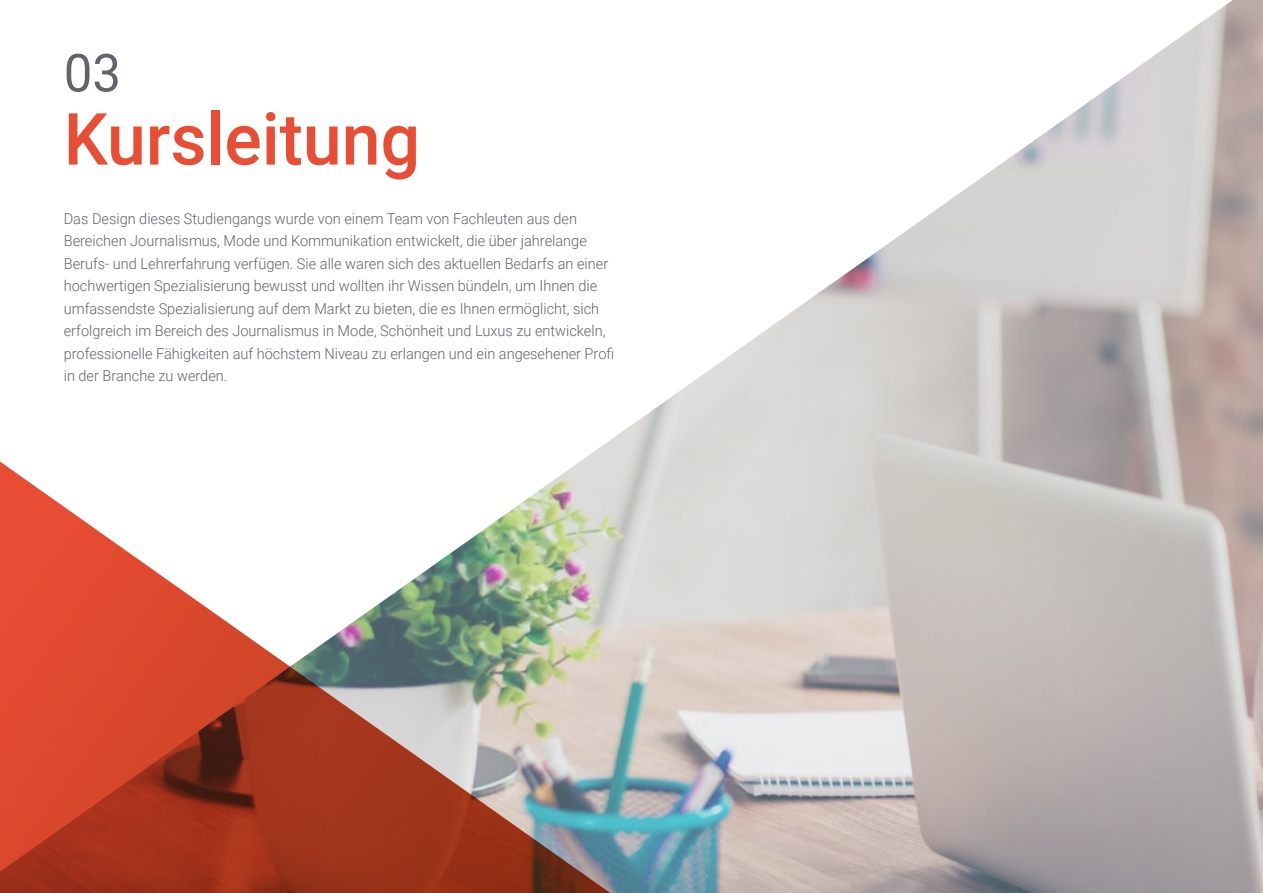
<style>
.page{position:relative;width:1263px;height:893px;background:#fff}
.page>*{position:absolute;margin:0;border:0;box-sizing:border-box;transform-origin:0 0}
.t1{font:500 72px "Roboto";color:#e94d35}
.t2{font:52.5px "Roboto";color:#61646a}
.t3{font:300 15px/22.5px "Roboto";color:#61646a}
</style>
<div class="page">
<img style="left:602px;top:0;width:661px;height:893px">
<svg style="left:0;top:446px;width:640px;height:447px"></svg>
<h2 class="t2" style="left:64px;top:36px;width:59px">03</h2>
<h1 class="t1" style="left:64px;top:89px;width:358px">Kursleitung</h1>
<p class="t3" style="left:64px;top:207px;width:552px">Das Design dieses Studiengangs wurde von einem Team von Fachleuten aus den Bereichen Journalismus, Mode und Kommunikation entwickelt, die über jahrelange Berufs- und Lehrerfahrung verfügen. Sie alle waren sich des aktuellen Bedarfs an einer hochwertigen Spezialisierung bewusst und wollten ihr Wissen bündeln, um Ihnen die umfassendste Spezialisierung auf dem Markt zu bieten, die es Ihnen ermöglicht, sich erfolgreich im Bereich des Journalismus in Mode, Schönheit und Luxus zu entwickeln, professionelle Fähigkeiten auf höchstem Niveau zu erlangen und ein angesehener Profi in der Branche zu werden.</p>
</div>
